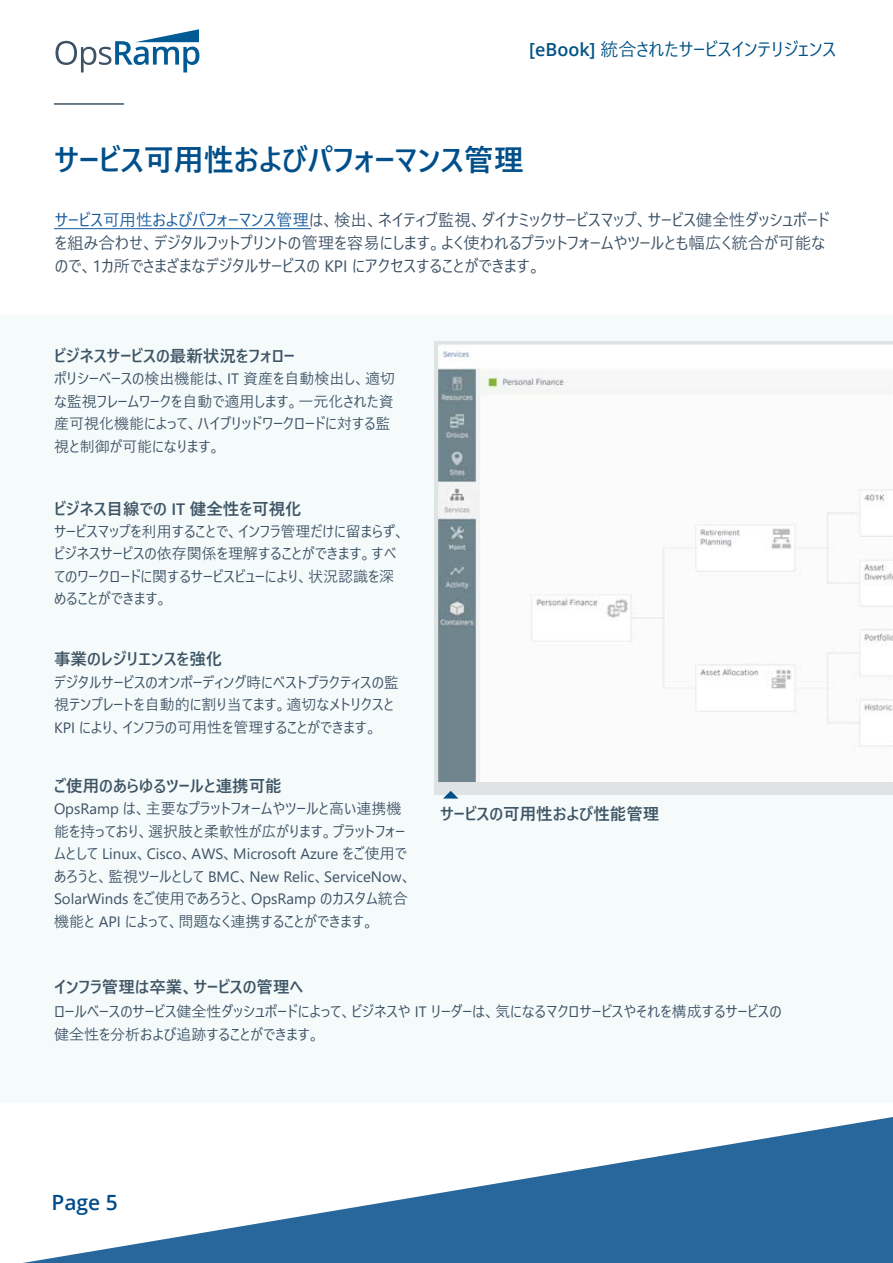
<style>
.page{position:relative;width:893px;height:1263px;background:#fff}
.page>*{position:absolute;margin:0;border:0;box-sizing:border-box;transform-origin:0 0}
.t1{font:700 30px "Yu Gothic UI";color:#004f8a}
.t2{font:600 21px "Open Sans";color:#004c8a}
.t3{font:18px "Yu Gothic UI";color:#005285}
.t4{font:16.5px/22.5px "Yu Gothic UI";color:#3d5265}
.t5{font:700 16.5px "Yu Gothic UI";color:#3e5565}
.t6{font:15px/22.5px "Yu Gothic UI";color:#3d5265}
.s1{font-family:"Open Sans";font-weight:600}
.s2{color:#15599f}
</style>
<div class="page">
<svg style="left:23px;top:1117px;width:870px;height:146px"></svg>
<div style="left:1px;top:315px;width:892px;height:787px;background:#f5fafb"></div>
<div style="left:435px;top:341px;width:458px;height:454px;background:#e0e3e4"></div>
<img style="left:439px;top:344px;width:454px;height:438px">
<svg style="left:443px;top:791px;width:15px;height:7px"></svg>
<hr style="left:54px;top:103px;width:70px;height:2px;background:#3d5265">
<hr style="left:54px;top:228px;width:257px;height:1px;background:#15599f">
<svg style="left:55px;top:29px;width:144px;height:43px"></svg>
<p class="t3" style="left:529px;top:33px;width:309px"><span class="s1">[eBook]</span> 統合されたサービスインテリジェンス</p>
<h1 class="t1" style="left:54px;top:143px;width:471px">サービス可用性およびパフォーマンス管理</h1>
<p class="t4" style="left:55px;top:207px;width:776px"><span class="s2">サービス可用性およびパフォーマンス管理</span>は、検出、ネイティブ監視、ダイナミックサービスマップ、サービス健全性ダッシュボードを組み合わせ、デジタルフットプリントの管理を容易にします。よく使われるプラットフォームやツールとも幅広く統合が可能なので、1カ所でさまざまなデジタルサービスの KPI にアクセスすることができます。</p>
<p class="t5" style="left:54px;top:346px;width:242px">ビジネスサービスの最新状況をフォロー</p>
<p class="t6" style="left:54px;top:365px;width:342px">ポリシーベースの検出機能は、IT 資産を自動検出し、適切な監視フレームワークを自動で適用します。一元化された資産可視化機能によって、ハイブリッドワークロードに対する監視と制御が可能になります。</p>
<p class="t5" style="left:54px;top:500px;width:249px">ビジネス目線での IT 健全性を可視化</p>
<p class="t6" style="left:54px;top:518px;width:353px">サービスマップを利用することで、インフラ管理だけに留まらず、ビジネスサービスの依存関係を理解することができます。すべてのワークロードに関するサービスビューにより、状況認識を深めることができます。</p>
<p class="t5" style="left:54px;top:650px;width:170px">事業のレジリエンスを強化</p>
<p class="t6" style="left:54px;top:669px;width:346px">デジタルサービスのオンボーディング時にベストプラクティスの監視テンプレートを自動的に割り当てます。適切なメトリクスと<br>KPI により、インフラの可用性を管理することができます。</p>
<p class="t5" style="left:54px;top:776px;width:229px">ご使用のあらゆるツールと連携可能</p>
<p class="t6" style="left:54px;top:795px;width:359px">OpsRamp は、主要なプラットフォームやツールと高い連携機能を持っており、選択肢と柔軟性が広がります。プラットフォームとして Linux、Cisco、AWS、Microsoft Azure をご使用であろうと、監視ツールとして BMC、New Relic、ServiceNow、SolarWinds をご使用であろうと、OpsRamp のカスタム統合機能と API によって、問題なく連携することができます。</p>
<p class="t5" style="left:54px;top:978px;width:251px">インフラ管理は卒業、サービスの管理へ</p>
<p class="t5" style="left:440px;top:805px;width:221px">サービスの可用性および性能管理</p>
<p class="t6" style="left:54px;top:998px;width:729px">ロールベースのサービス健全性ダッシュボードによって、ビジネスや IT リーダーは、気になるマクロサービスやそれを構成するサービスの健全性を分析および追跡することができます。</p>
<h2 class="t2" style="left:51px;top:1187px;width:68px">Page 5</h2>
</div>
